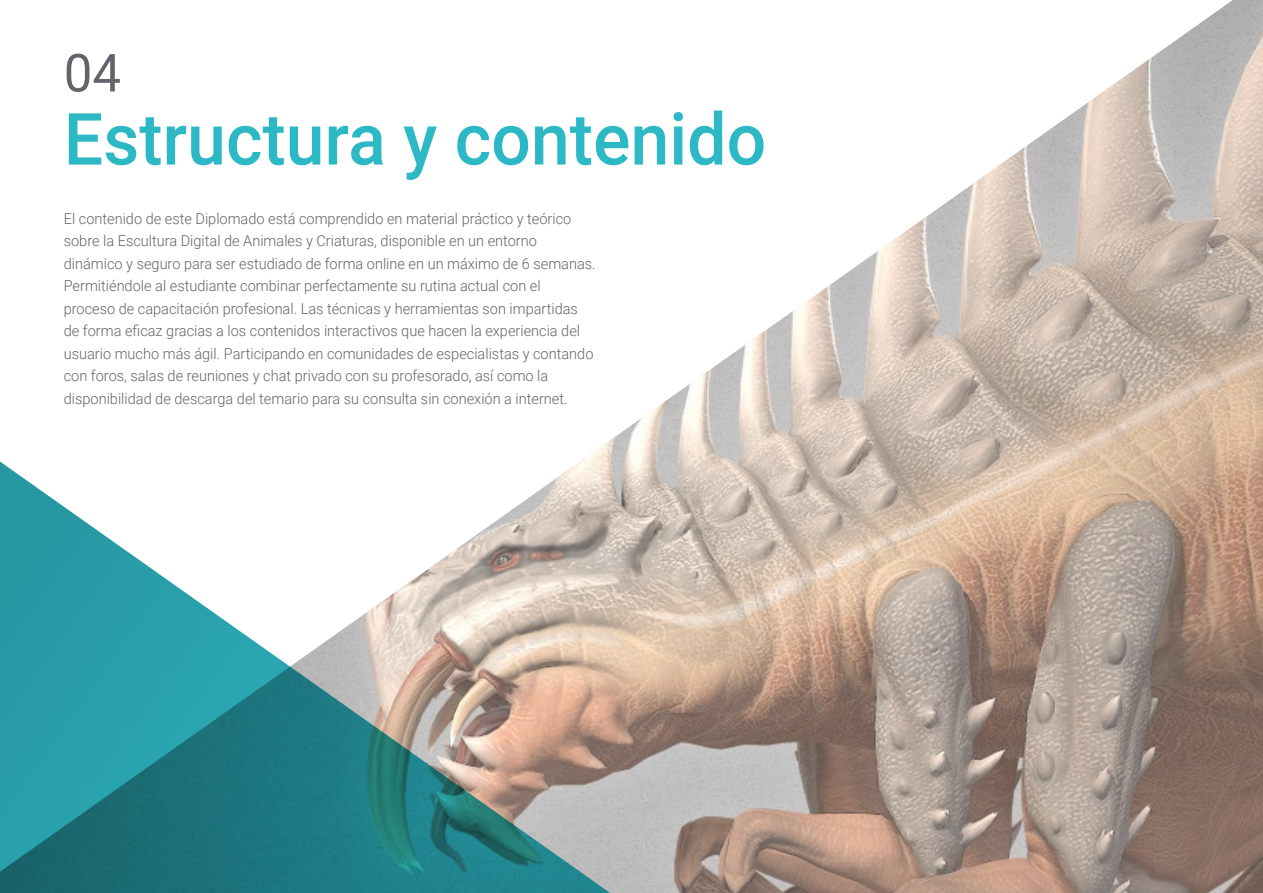
<style>
.page{position:relative;width:1263px;height:893px;background:#fff}
.page>*{position:absolute;margin:0;border:0;box-sizing:border-box;transform-origin:0 0}
.t1{font:500 72px "Roboto";color:#2db8c5}
.t2{font:52.5px "Roboto";color:#61646a}
.t3{font:300 15px/22.5px "Roboto";color:#61646a}
</style>
<div class="page">
<img style="left:603px;top:0;width:660px;height:893px">
<svg style="left:0;top:446px;width:640px;height:447px"></svg>
<h2 class="t2" style="left:64px;top:36px;width:59px">04</h2>
<h1 class="t1" style="left:64px;top:89px;width:704px">Estructura y contenido</h1>
<p class="t3" style="left:64px;top:207px;width:533px">El contenido de este Diplomado está comprendido en material práctico y teórico sobre la Escultura Digital de Animales y Criaturas, disponible en un entorno dinámico y seguro para ser estudiado de forma online en un máximo de 6 semanas.<br>Permitiéndole al estudiante combinar perfectamente su rutina actual con el proceso de capacitación profesional. Las técnicas y herramientas son impartidas de forma eficaz gracias a los contenidos interactivos que hacen la experiencia del usuario mucho más ágil. Participando en comunidades de especialistas y contando con foros, salas de reuniones y chat privado con su profesorado, así como la disponibilidad de descarga del temario para su consulta sin conexión a internet.</p>
</div>
